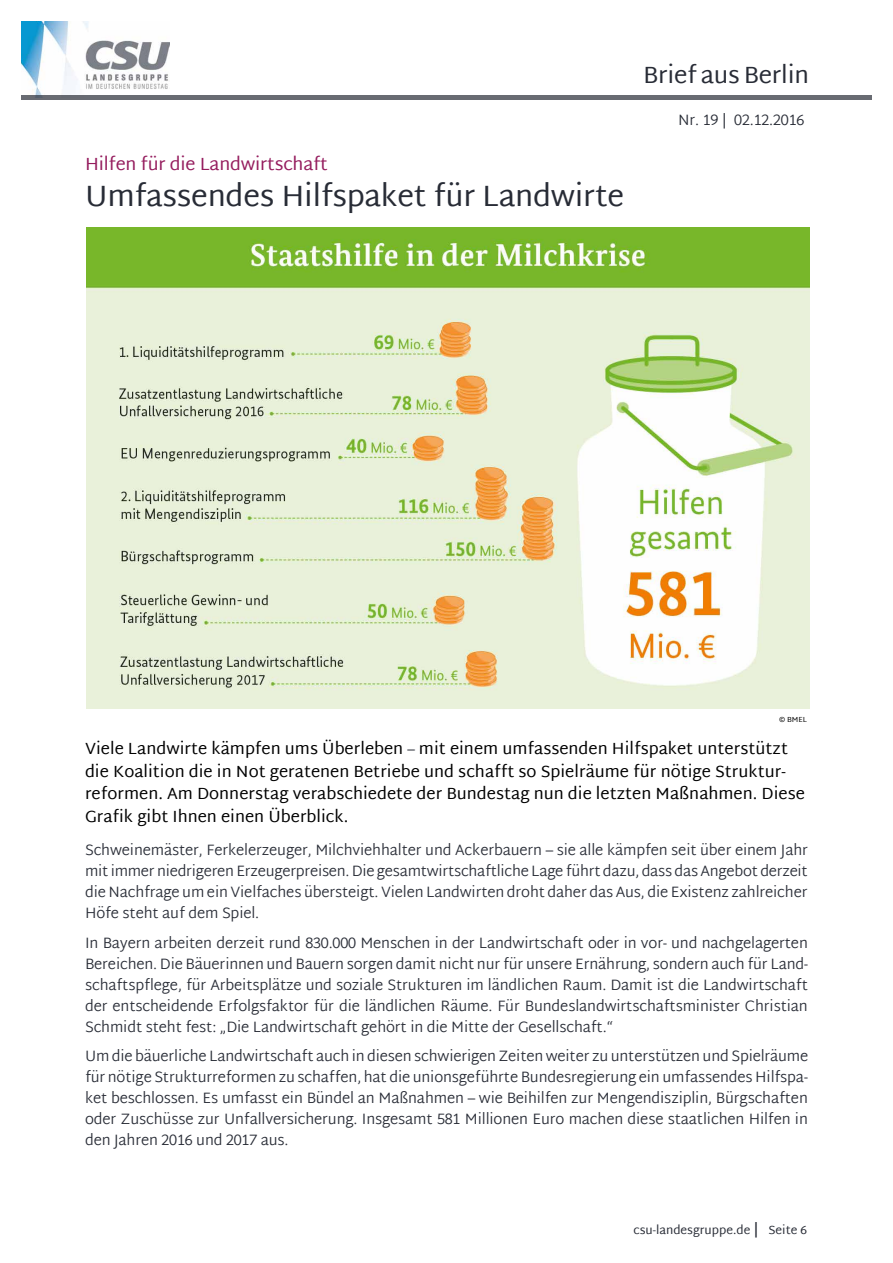
<style>
.page{position:relative;width:893px;height:1263px;background:#fff}
.page>*{position:absolute;margin:0;border:0;box-sizing:border-box;transform-origin:0 0}
._03_BaB_Ü_Fett_Artik{font:30px "Martel Sans";letter-spacing:-.01em;color:#282c36}
.t1{font:24px "Martel Sans";letter-spacing:-.01em;color:#282c36}
._03_BaB_Ü_Beere_Arti{font:18px "Martel Sans";letter-spacing:-.01em;color:#951d5e}
._03_BaB_Teaser{font:16.5px/22.5px "Martel Sans";color:#000}
._04_BaB_Fließtext{font:300 15px/21px "Martel Sans";letter-spacing:-.01em;color:#282c36;text-align:justify}
.t2{font:12px "Martel Sans";color:#282c36}
._13_BaB_Rechtevermer{font:7.5px "Martel Sans";color:#000}
.s1{font-weight:300;font-size:15px;color:#282c36}
.s2{font-size:15px}
</style>
<div class="page">
<img style="left:21px;top:21px;width:149px;height:75px">
<hr style="left:21px;top:96px;width:851px;height:4px;background:#686b72">
<img style="left:86px;top:228px;width:723px;height:480px">
<h2 class="t1" style="left:643px;top:61px;width:167px">Brief aus Berlin</h2>
<p class="_03_BaB_Ü_Beere_Arti" style="left:85px;top:153px;width:244px">Hilfen für die Landwirtschaft</p>
<p class="_03_BaB_Ü_Fett_Artik" style="left:85px;top:178px;width:541px">Umfassendes Hilfspaket für Landwirte</p>
<p class="_04_BaB_Fließtext" style="left:678px;top:110px;width:128px">Nr. 19 | 02.12.2016</p>
<p class="_13_BaB_Rechtevermer" style="left:779px;top:715px;width:29px">© BMEL</p>
<p class="_03_BaB_Teaser" style="left:85px;top:737px;width:721px">Viele Landwirte kämpfen ums Überleben <span class="s1">–</span> mit einem umfassenden Hilfspaket unterstützt die Koalition die in Not geratenen Betriebe und schafft so Spielräume für nötige Struktur&shy;reformen. Am Donnerstag verabschiedete der Bundestag nun die letzten Maßnahmen. Diese Grafik gibt Ihnen einen Überblick.</p>
<p class="_04_BaB_Fließtext" style="left:85px;top:841px;width:724px">Schweinemäster, Ferkelerzeuger, Milchviehhalter und Ackerbauern – sie alle kämpfen seit über einem Jahr mit immer niedrigeren Erzeugerpreisen. Die gesamtwirtschaftliche Lage führt dazu, dass das Angebot derzeit die Nachfrage um ein Vielfaches übersteigt. Vielen Landwirten droht daher das Aus, die Existenz zahlreicher Höfe steht auf dem Spiel.</p>
<p class="_04_BaB_Fließtext" style="left:85px;top:933px;width:724px">In Bayern arbeiten derzeit rund 830.000 Menschen in der Landwirtschaft oder in vor- und nachgelagerten Bereichen. Die Bäuerinnen und Bauern sorgen damit nicht nur für unsere Ernährung, sondern auch für Land&shy;schaftspflege, für Arbeitsplätze und soziale Strukturen im ländlichen Raum. Damit ist die Landwirtschaft der entscheidende Erfolgsfaktor für die ländlichen Räume. Für Bundeslandwirtschaftsminister Christian Schmidt steht fest: „Die Landwirtschaft gehört in die Mitte der Gesellschaft.“</p>
<p class="_04_BaB_Fließtext" style="left:85px;top:1047px;width:725px">Um die bäuerliche Landwirtschaft auch in diesen schwierigen Zeiten weiter zu unterstützen und Spielräume für nötige Strukturreformen zu schaffen, hat die unionsgeführte Bundesregierung ein umfassendes Hilfspa&shy;ket beschlossen. Es umfasst ein Bündel an Maßnahmen – wie Beihilfen zur Mengendisziplin, Bürgschaften oder Zuschüsse zur Unfallversicherung. Insgesamt 581 Millionen Euro machen diese staatlichen Hilfen in den Jahren 2016 und 2017 aus.</p>
<p class="t2" style="left:633px;top:1223px;width:175px">csu-landesgruppe.de <span class="s2">|</span> Seite 6</p>
</div>
